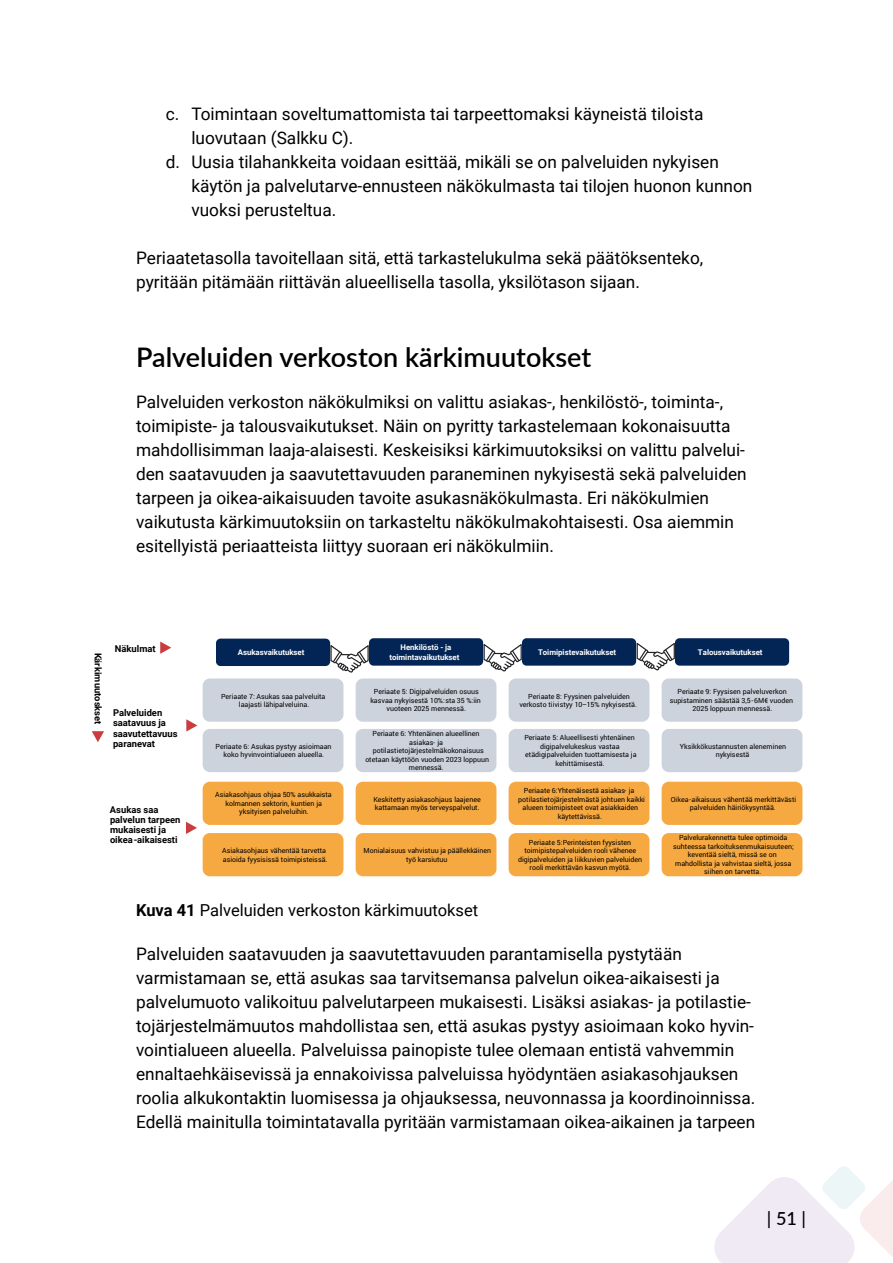
<style>
.page{position:relative;width:893px;height:1263px;background:#fff}
.page>*{position:absolute;margin:0;border:0;box-sizing:border-box;transform-origin:0 0}
.h4_otsikko{font:600 27px "Lato";color:#000}
.t1{font:500 18px "Lato";color:#000}
.p_leipis{font:17.25px/24px "Roboto";color:#000}
.p_kuvateksti{font:16.5px "Roboto";color:#000}
.t2{font:700 9.45px/10.2px "Roboto";color:#000}
.t3{font:700 7.8px/9.4px "Roboto";color:#fff;text-align:center}
.t4{font:7.05px/8.4px "Roboto";letter-spacing:-.005em;color:#000;text-align:center}
.s1{font-weight:700}
</style>
<div class="page">
<svg style="left:714px;top:1166px;width:179px;height:97px"></svg>
<div style="left:203px;top:678px;width:140px;height:44px;background:#cdd3dd;border-radius:7px"></div>
<div style="left:662px;top:678px;width:140px;height:44px;background:#cdd3dd;border-radius:7px"></div>
<div style="left:356px;top:678px;width:140px;height:44px;background:#cdd3dd;border-radius:7px"></div>
<div style="left:509px;top:678px;width:140px;height:44px;background:#cdd3dd;border-radius:7px"></div>
<div style="left:216px;top:639px;width:114px;height:27px;background:#032556;border-radius:5px"></div>
<div style="left:369px;top:638px;width:114px;height:28px;background:#032556;border-radius:5px"></div>
<div style="left:522px;top:638px;width:114px;height:28px;background:#032556;border-radius:5px"></div>
<div style="left:675px;top:638px;width:114px;height:28px;background:#032556;border-radius:5px"></div>
<svg style="left:330px;top:645px;width:39px;height:28px"></svg>
<svg style="left:483px;top:644px;width:39px;height:28px"></svg>
<svg style="left:637px;top:643px;width:38px;height:27px"></svg>
<div style="left:203px;top:782px;width:140px;height:43px;background:#f7a941;border-radius:7px"></div>
<div style="left:662px;top:782px;width:140px;height:43px;background:#f7a941;border-radius:7px"></div>
<div style="left:356px;top:782px;width:140px;height:43px;background:#f7a941;border-radius:7px"></div>
<div style="left:509px;top:782px;width:140px;height:43px;background:#f7a941;border-radius:7px"></div>
<div style="left:203px;top:729px;width:140px;height:43px;background:#cdd3dd;border-radius:7px"></div>
<div style="left:662px;top:729px;width:140px;height:43px;background:#cdd3dd;border-radius:7px"></div>
<div style="left:356px;top:729px;width:140px;height:43px;background:#cdd3dd;border-radius:7px"></div>
<div style="left:509px;top:729px;width:140px;height:43px;background:#cdd3dd;border-radius:7px"></div>
<div style="left:203px;top:833px;width:140px;height:43px;background:#f7a941;border-radius:7px"></div>
<div style="left:662px;top:833px;width:140px;height:43px;background:#f7a941;border-radius:7px"></div>
<div style="left:356px;top:833px;width:140px;height:43px;background:#f7a941;border-radius:7px"></div>
<div style="left:509px;top:833px;width:140px;height:43px;background:#f7a941;border-radius:7px"></div>
<svg style="left:186px;top:822px;width:11px;height:12px"></svg>
<img style="left:91px;top:638px;width:143px;height:128px">
<p class="p_leipis" style="left:191px;top:101px;width:514px;text-indent:-26px">c. Toimintaan soveltumattomista tai tarpeettomaksi käyneistä tiloista luovutaan (Salkku C).</p>
<p class="p_leipis" style="left:191px;top:149px;width:563px;text-indent:-26px">d. Uusia tilahankkeita voidaan esittää, mikäli se on palveluiden nykyisen käytön ja palvelutarve-ennusteen näkökulmasta tai tilojen huonon kunnon vuoksi perusteltua.</p>
<p class="p_leipis" style="left:136px;top:245px;width:569px">Periaatetasolla tavoitellaan sitä, että tarkastelukulma sekä päätöksenteko, pyritään pitämään riittävän alueellisella tasolla, yksilötason sijaan.</p>
<p class="h4_otsikko" style="left:136px;top:338px;width:457px">Palveluiden verkoston kärkimuutokset</p>
<p class="p_leipis" style="left:136px;top:389px;width:612px">Palveluiden verkoston näkökulmiksi on valittu asiakas-, henkilöstö-, toiminta-, toimipiste- ja talousvaikutukset. Näin on pyritty tarkastelemaan kokonaisuutta mahdollisimman laaja-alaisesti. Keskeisiksi kärkimuutoksiksi on valittu palvelui&shy;den saatavuuden ja saavutettavuuden paraneminen nykyisestä sekä palveluiden tarpeen ja oikea-aikaisuuden tavoite asukasnäkökulmasta. Eri näkökulmien vaikutusta kärkimuutoksiin on tarkasteltu näkökulmakohtaisesti. Osa aiemmin esitellyistä periaatteista liittyy suoraan eri näkökulmiin.</p>
<p class="t2" style="left:104px;top:652px;width:73px;rotate:90deg">Kärkimuutoskset</p>
<p class="t2" style="left:115px;top:643px;width:42px">Näkulmat</p>
<p class="t2" style="left:113px;top:707px;width:66px">Palveluiden saatavuus ja saavutettavuus paranevat</p>
<p class="t2" style="left:110px;top:804px;width:72px">Asukas saa palvelun tarpeen mukaisesti ja oikea-aikaisesti</p>
<p class="t3" style="left:238px;top:647px;width:68px">Asukasvaikutukset</p>
<p class="t3" style="left:389px;top:642px;width:71px">Henkilöstö - ja toimintavaikutukset</p>
<p class="t3" style="left:538px;top:647px;width:80px">Toimipistevaikutukset</p>
<p class="t3" style="left:698px;top:647px;width:66px">Talousvaikutukset</p>
<p class="t4" style="left:221px;top:691px;width:106px">Periaate 7: Asukas saa palveluita laajasti lähipalveluina.</p>
<p class="t4" style="left:670px;top:687px;width:125px">Periaate 9: Fyysisen palveluverkon supistaminen säästää 3,5-6M€ vuoden<br>2025 loppuun mennessä.</p>
<p class="t4" style="left:370px;top:687px;width:112px">Periaate 5: Digipalveluiden osuus kasvaa nykyisestä 10%:sta 35 %:iin vuoteen 2025 mennessä.</p>
<p class="t4" style="left:519px;top:691px;width:119px">Periaate 8: Fyysinen palveluiden verkosto tiivistyy 10–15% nykyisestä.</p>
<p class="t4" style="left:365px;top:729px;width:125px">Periaate 6: Yhtenäinen alueellinen asiakas- ja potilastietojärjestelmäkokonaisuus otetaan käyttöön vuoden 2023 loppuun mennessä.</p>
<p class="t4" style="left:524px;top:733px;width:114px">Periaate 5: Alueellisesti yhtenäinen digipalvelukeskus vastaa etädigipalveluiden tuottamisesta ja kehittämisestä.</p>
<p class="t4" style="left:216px;top:742px;width:118px">Periaate 6: Asukas pystyy asioimaan koko hyvinvointialueen alueella.</p>
<p class="t4" style="left:680px;top:742px;width:108px">Yksikkökustannusten aleneminen nykyisestä</p>
<p class="t4" style="left:524px;top:786px;width:112px">Periaate 6:Yhtenäisestä asiakas- ja</p>
<p class="t4" style="left:518px;top:795px;width:128px">potilastietojärjestelmästä johtuen kaikki</p>
<p class="t4" style="left:523px;top:803px;width:117px">alueen toimipisteet ovat asiakkaiden</p>
<p class="t4" style="left:558px;top:812px;width:46px">käytettävissä.</p>
<p class="t4" style="left:215px;top:790px;width:118px">Asiakasohjaus ohjaa 50% asukkaista kolmannen sektorin, kuntien ja yksityisen palveluihin.</p>
<p class="t4" style="left:671px;top:795px;width:127px">Oikea-aikaisuus vähentää merkittävästi palveluiden häiriökysyntää.</p>
<p class="t4" style="left:373px;top:795px;width:109px;text-align:left">Keskitetty asiakasohjaus laajenee kattamaan myös terveyspalvelut.</p>
<p class="t4" style="left:222px;top:846px;width:107px;text-align:left">Asiakasohjaus vähentää tarvetta asioida fyysisissä toimipisteissä.</p>
<p class="t4" style="left:364px;top:846px;width:129px">Monialaisuus vahvistuu ja päällekkäinen työ karsiutuu</p>
<p class="t4" style="left:518px;top:838px;width:126px">Periaate 5:Perinteisten fyysisten toimipistepalveluiden rooli vähenee digipalveluiden ja liikkuvien palveluiden rooli merkittävän kasvun myötä.</p>
<p class="t4" style="left:673px;top:833px;width:122px">Palvelurakennetta tulee optimoida suhteessa tarkoituksenmukaisuuteen; keventää sieltä, missä se on mahdollista ja vahvistaa sieltä, jossa siihen on tarvetta.</p>
<p class="p_kuvateksti" style="left:136px;top:899px;width:344px"><span class="s1">Kuva 41</span> Palveluiden verkoston kärkimuutokset</p>
<p class="p_leipis" style="left:136px;top:941px;width:621px">Palveluiden saatavuuden ja saavutettavuuden parantamisella pystytään varmistamaan se, että asukas saa tarvitsemansa palvelun oikea-aikaisesti ja palvelumuoto valikoituu palvelutarpeen mukaisesti. Lisäksi asiakas- ja potilastie&shy;tojärjestelmämuutos mahdollistaa sen, että asukas pystyy asioimaan koko hyvin&shy;vointialueen alueella. Palveluissa painopiste tulee olemaan entistä vahvemmin ennaltaehkäisevissä ja ennakoivissa palveluissa hyödyntäen asiakasohjauksen roolia alkukontaktin luomisessa ja ohjauksessa, neuvonnassa ja koordinoinnissa.<br>Edellä mainitulla toimintatavalla pyritään varmistamaan oikea-aikainen ja tarpeen</p>
<p class="t1" style="left:767px;top:1206px;width:41px">| 51 |</p>
</div>
